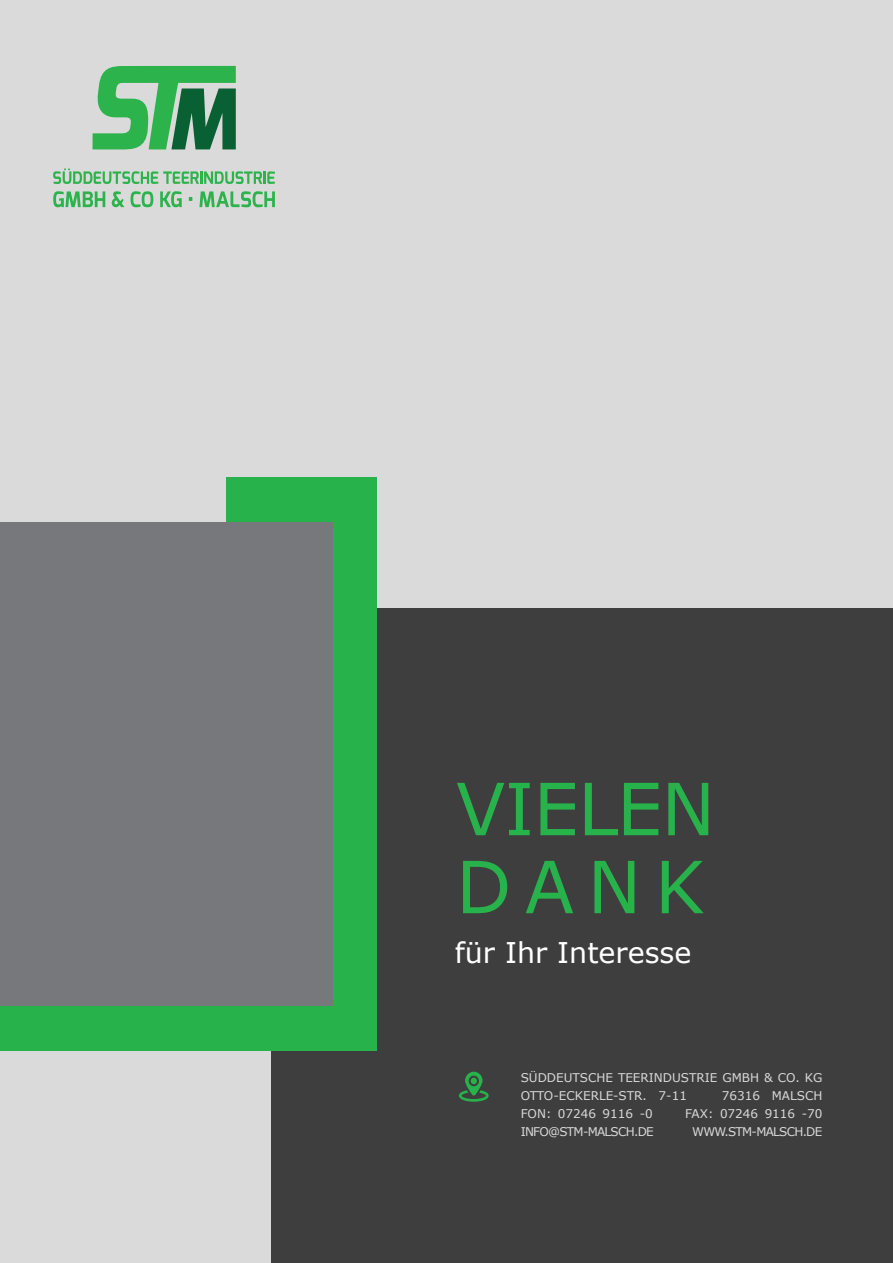
<style>
.page{position:relative;width:893px;height:1263px;background:#fff}
.page>*{position:absolute;margin:0;border:0;box-sizing:border-box;transform-origin:0 0}
.t1{font:72px/78px "Verdana";letter-spacing:-.015em;color:#28b24b}
.t2{font:28.5px "Verdana";color:#fff}
.t3{font:12px/18px "Verdana";color:#dadada}
.t4{font:12px "Verdana";letter-spacing:-.06em;color:#dadada}
</style>
<div class="page">
<div style="left:269px;top:608px;width:624px;height:655px;background:#3e3e3f"></div>
<div style="left:0;top:0;width:893px;height:608px;background:#dadada"></div>
<div style="left:0;top:522px;width:333px;height:484px;background:#76787b"></div>
<div style="left:0;top:1006px;width:270px;height:257px;background:#dadada"></div>
<svg style="left:459px;top:1072px;width:30px;height:30px"></svg>
<div style="left:333px;top:477px;width:43px;height:529px;background:#28b24b"></div>
<div style="left:227px;top:477px;width:106px;height:45px;background:#28b24b"></div>
<div style="left:0;top:1006px;width:376px;height:45px;background:#28b24b"></div>
<svg style="left:92px;top:66px;width:144px;height:83px"></svg>
<svg style="left:53px;top:168px;width:222px;height:16px"></svg>
<svg style="left:53px;top:191px;width:52px;height:16px"></svg>
<svg style="left:111px;top:191px;width:13px;height:16px"></svg>
<svg style="left:131px;top:191px;width:22px;height:16px"></svg>
<svg style="left:160px;top:191px;width:22px;height:16px"></svg>
<svg style="left:189px;top:197px;width:3px;height:4px"></svg>
<svg style="left:199px;top:191px;width:76px;height:16px"></svg>
<h1 class="t1" style="left:456px;top:776px;width:261px">VIELEN<br>DANK</h1>
<h2 class="t2" style="left:455px;top:933px;width:238px">für Ihr Interesse</h2>
<p class="t3" style="left:521px;top:1068px;width:303px">SÜDDEUTSCHE TEERINDUSTRIE GMBH &amp; CO. KG<br>OTTO-ECKERLE-STR. 7-11</p>
<p class="t3" style="left:722px;top:1087px;width:102px">76316 MALSCH</p>
<p class="t3" style="left:521px;top:1104px;width:134px">FON: 07246 9116 -0</p>
<p class="t3" style="left:685px;top:1104px;width:139px">FAX: 07246 9116 -70</p>
<p class="t4" style="left:521px;top:1127px;width:135px">INFO@STM-MALSCH.DE</p>
<p class="t4" style="left:692px;top:1127px;width:132px">WWW.STM-MALSCH.DE</p>
</div>
